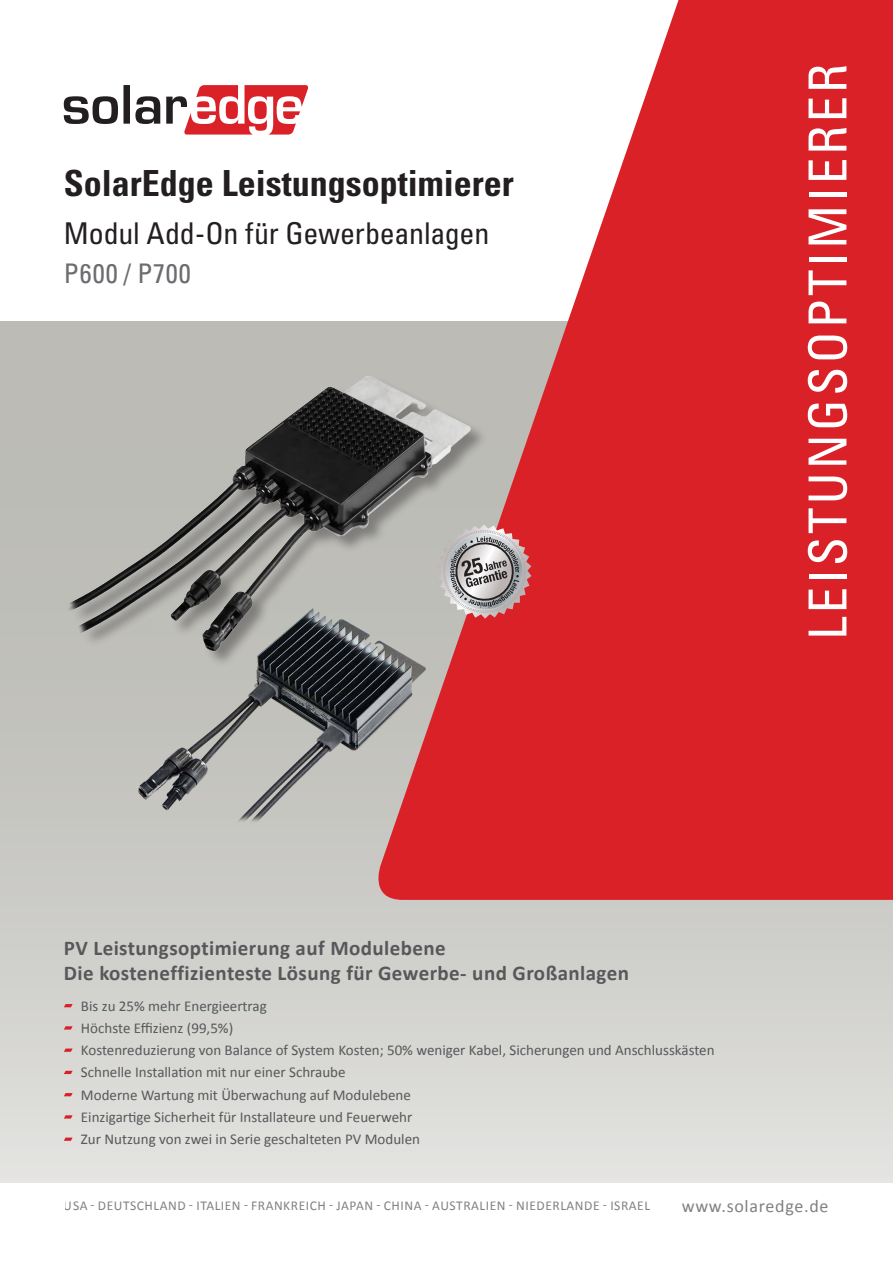
<style>
.page{position:relative;width:893px;height:1263px;background:#fff}
.page>*{position:absolute;margin:0;border:0;box-sizing:border-box;transform-origin:0 0}
.pg1_Family_vertical{font:condensed 52.5px "Univers LT Std";letter-spacing:.06em;color:#fff}
.pg1_Product_Header{font:700 condensed 36px "Univers LT Std";color:#231f20}
.pg1_Product_Part-No{font:condensed 30px "Univers LT Std";letter-spacing:-.005em;color:#231f20}
.pg1_Product_Part-No-2{font:condensed 27px "Univers LT Std";letter-spacing:.04em;color:#6c6d70}
.pg1_Text_bold{font:700 21px "Calibri";letter-spacing:.02em;color:#57585a}
.pg1_Text_URL{font:18px "Calibri";letter-spacing:.04em;color:#808180}
.Pg1_Text_Bullets{font:15px "Calibri";color:#57585a}
.t1{font:13.5px "Calibri";letter-spacing:.04em;color:#808180}
</style>
<div class="page">
<div style="left:0;top:321px;width:893px;height:861px;background:linear-gradient(to bottom,#b4b3ae,#dbdbd8)"></div>
<svg style="left:369px;top:0;width:524px;height:900px;fill:#da2128"></svg>
<svg style="left:64px;top:85px;width:244px;height:50px"></svg>
<svg style="left:64px;top:1004px;width:9px;height:3px"></svg>
<svg style="left:64px;top:1026px;width:9px;height:3px"></svg>
<svg style="left:64px;top:1048px;width:9px;height:4px"></svg>
<svg style="left:64px;top:1071px;width:9px;height:3px"></svg>
<svg style="left:64px;top:1093px;width:9px;height:3px"></svg>
<svg style="left:64px;top:1115px;width:9px;height:3px"></svg>
<svg style="left:64px;top:1137px;width:9px;height:4px"></svg>
<svg style="left:490px;top:524px;width:41px;height:95px;background:#b57b7e"></svg>
<img style="left:63px;top:334px;width:427px;height:336px">
<img style="left:130px;top:604px;width:308px;height:242px">
<p class="pg1_Product_Header" style="left:64px;top:161px;width:451px">SolarEdge Leistungsoptimierer</p>
<p class="pg1_Product_Part-No" style="left:64px;top:214px;width:427px">Modul Add-On für Gewerbeanlagen</p>
<p class="pg1_Product_Part-No-2" style="left:64px;top:256px;width:129px">P600 P/ 700</p>
<p class="pg1_Family_vertical" style="left:794px;top:640px;width:577px;rotate:-90deg">LEISTUNGSOPTIMIERER</p>
<p class="pg1_Text_bold" style="left:64px;top:934px;width:383px">PV Leistungsoptimierung auf Modulebene</p>
<p class="pg1_Text_bold" style="left:64px;top:959px;width:567px">Die kosteneffizienteste Lösung für Gewerbe- und Großanlagen</p>
<p class="Pg1_Text_Bullets" style="left:81px;top:996px;width:187px">Bis zu 25% mehr Energieertrag</p>
<p class="Pg1_Text_Bullets" style="left:81px;top:1018px;width:154px">Höchste Effizienz )99,5%(</p>
<p class="Pg1_Text_Bullets" style="left:81px;top:1040px;width:635px">Kostenreduzierung von Balance of System Kosten; 50% weniger Kabel, Sicherungen und Anschlusskästen</p>
<p class="Pg1_Text_Bullets" style="left:81px;top:1063px;width:266px">Schnelle Installation mit nur einer Schraube</p>
<p class="Pg1_Text_Bullets" style="left:81px;top:1085px;width:331px">Moderne Wartung mit Überwachung auf Modulebene</p>
<p class="Pg1_Text_Bullets" style="left:81px;top:1107px;width:333px">Einzigartige Sicherheit für Installateure und Feuerwehr</p>
<p class="Pg1_Text_Bullets" style="left:81px;top:1129px;width:341px">Zur Nutzung von zwei in Serie geschalteten PV Modulen</p>
<p class="t1" style="left:64px;top:1197px;width:588px">USA - DEUTSCHLAND - ITALIEN - FRANKREICH - JAPAN - CHINA - AUSTRALIEN - NIEDERLANDE - ISRAEL</p>
<p class="pg1_Text_URL" style="left:682px;top:1195px;width:148px">www.solaredge.de</p>
</div>
